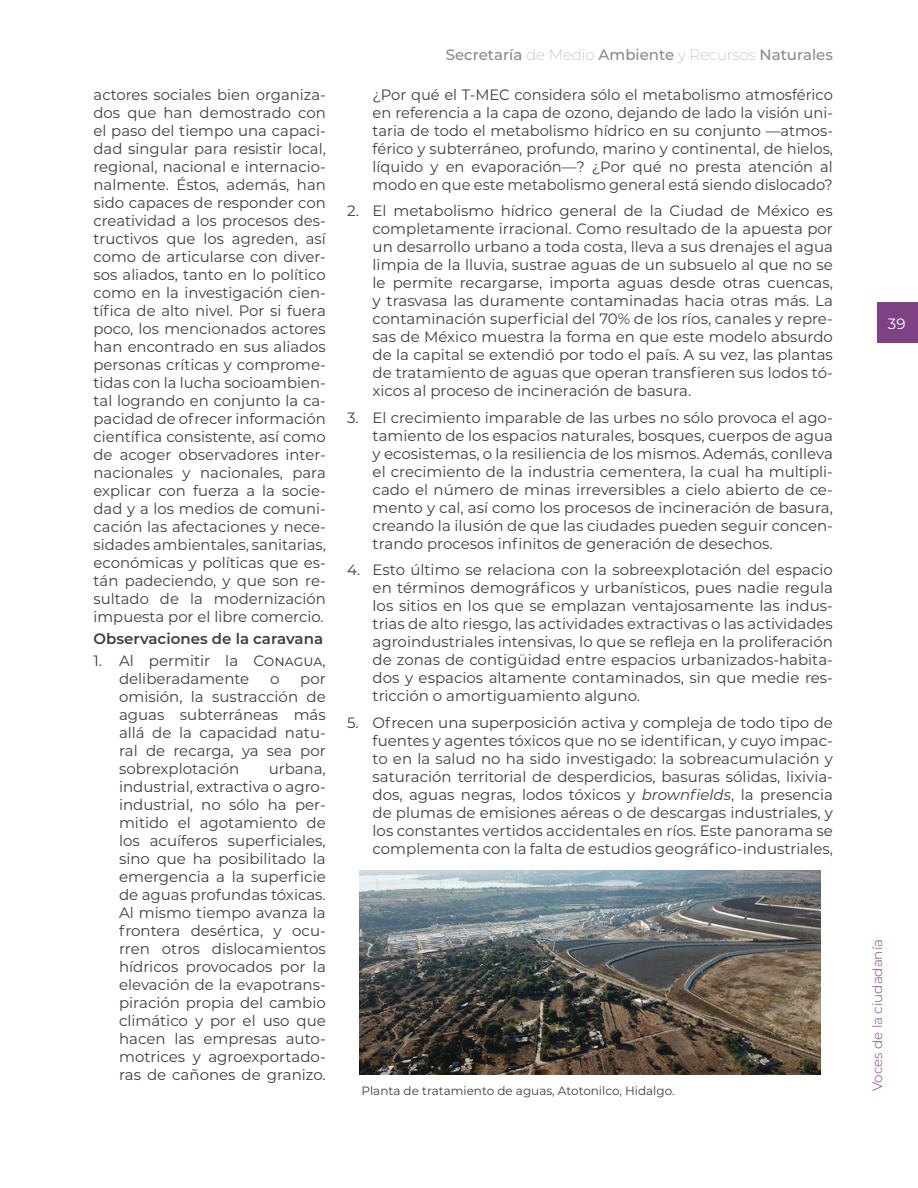
<style>
.page{position:relative;width:918px;height:1188px;background:#fff}
.page>*{position:absolute;margin:0;border:0;box-sizing:border-box;transform-origin:0 0}
.TABULADOR{font:15px/18px "Montserrat";color:#3e3e3f;text-align:justify}
.TEXTO_sangria{font:15px/18px "Montserrat";color:#3e3e3f;text-align:justify}
.t1{font:500 15px "Montserrat";color:#8a8a8e}
.TEXTO{font:600 15px "Montserrat";color:#3e3e3f}
.t2{font:15px "Montserrat";color:#fff}
.t3{font:300 13.5px "Montserrat";color:#794282}
.Pie{font:12px "Montserrat";color:#3e3e3f}
.s1{font-weight:100}
.s2{font-style:italic}
</style>
<div class="page">
<div style="left:877px;top:302px;width:41px;height:41px;background:#7e4284"></div>
<img style="left:359px;top:871px;width:462px;height:204px">
<p class="TEXTO_sangria" style="left:94px;top:85px;width:234px">actores sociales bien organiza&shy;dos que han demostrado con el paso del tiempo una capaci&shy;dad singular para resistir local, regional, nacional e internacio&shy;nalmente. Éstos, además, han sido capaces de responder con creatividad a los procesos des&shy;tructivos que los agreden, así como de articularse con diver&shy;sos aliados, tanto en lo político como en la investigación cien&shy;tífica de alto nivel. Por si fuera poco, los mencionados actores han encontrado en sus aliados personas críticas y comprome&shy;tidas con la lucha socioambien&shy;tal logrando en conjunto la ca&shy;pacidad de ofrecer información científica consistente, así como de acoger observadores inter&shy;nacionales y nacionales, para explicar con fuerza a la socie&shy;dad y a los medios de comuni&shy;cación las afectaciones y nece&shy;sidades ambientales, sanitarias, económicas y políticas que es&shy;tán padeciendo, y que son re&shy;sultado de la modernización impuesta por el libre comercio.</p>
<p class="TEXTO" style="left:94px;top:628px;width:231px">Observaciones de la caravana</p>
<p class="TABULADOR" style="left:119px;top:651px;width:208px;text-indent:-26px">1. Al permitir la Conagua, deliberadamente</p>
<p class="TABULADOR" style="left:119px;top:669px;width:208px;text-indent:181px">por omisión, la sustracción de aguas subterráneas más allá de la capacidad natu&shy;ral de recarga, ya sea por sobrexplotación</p>
<p class="TABULADOR" style="left:270px;top:669px;width:11px">o</p>
<p class="TABULADOR" style="left:119px;top:759px;width:208px;text-indent:150px">urbana, industrial, extractiva o agro&shy;industrial, no sólo ha per&shy;mitido el agotamiento de los acuíferos superficiales, sino que ha posibilitado la emergencia a la superficie de aguas profundas tóxicas.<br>Al mismo tiempo avanza la frontera desértica, y ocu&shy;rren otros dislocamientos hídricos provocados por la elevación de la evapotrans&shy;piración propia del cambio climático y por el uso que hacen las empresas auto&shy;motrices y agroexportado&shy;ras de cañones de granizo.</p>
<p class="t1" style="left:446px;top:44px;width:389px">Secretaría <span class="s1">de Medio</span> Ambiente <span class="s1">y Recursos</span> Naturales</p>
<p class="TABULADOR" style="left:373px;top:85px;width:462px">¿Por qué el T-MEC considera sólo el metabolismo atmosférico en referencia a la capa de ozono, dejando de lado la visión uni&shy;taria de todo el metabolismo hídrico en su conjunto —atmos&shy;férico y subterráneo, profundo, marino y continental, de hielos, líquido y en evaporación—? ¿Por qué no presta atención al modo en que este metabolismo general está siendo dislocado?</p>
<p class="TABULADOR" style="left:373px;top:201px;width:462px;text-indent:-26px">2. El metabolismo hídrico general de la Ciudad de México es completamente irracional. Como resultado de la apuesta por un desarrollo urbano a toda costa, lleva a sus drenajes el agua limpia de la lluvia, sustrae aguas de un subsuelo al que no se le permite recargarse, importa aguas desde otras cuencas, y trasvasa las duramente contaminadas hacia otras más. La contaminación superficial del 70% de los ríos, canales y repre&shy;sas de México muestra la forma en que este modelo absurdo de la capital se extendió por todo el país. A su vez, las plantas de tratamiento de aguas que operan transfieren sus lodos tó&shy;xicos al proceso de incineración de basura.</p>
<p class="TABULADOR" style="left:373px;top:408px;width:462px;text-indent:-26px">3. El crecimiento imparable de las urbes no sólo provoca el ago&shy;tamiento de los espacios naturales, bosques, cuerpos de agua y ecosistemas, o la resiliencia de los mismos. Además, conlleva el crecimiento de la industria cementera, la cual ha multipli&shy;cado el número de minas irreversibles a cielo abierto de ce&shy;mento y cal, así como los procesos de incineración de basura, creando la ilusión de que las ciudades pueden seguir concen&shy;trando procesos infinitos de generación de desechos.</p>
<p class="TABULADOR" style="left:373px;top:560px;width:462px;text-indent:-26px">4. Esto último se relaciona con la sobreexplotación del espacio en términos demográficos y urbanísticos, pues nadie regula los sitios en los que se emplazan ventajosamente las indus&shy;trias de alto riesgo, las actividades extractivas o las actividades agroindustriales intensivas, lo que se refleja en la proliferación de zonas de contigüidad entre espacios urbanizados-habita&shy;dos y espacios altamente contaminados, sin que medie res&shy;tricción o amortiguamiento alguno.</p>
<p class="TABULADOR" style="left:373px;top:713px;width:462px;text-indent:-26px">5. Ofrecen una superposición activa y compleja de todo tipo de fuentes y agentes tóxicos que no se identifican, y cuyo impac&shy;to en la salud no ha sido investigado: la sobreacumulación y saturación territorial de desperdicios, basuras sólidas, lixivia&shy;dos, aguas negras, lodos tóxicos y <span class="s2">brownfields</span>, la presencia de plumas de emisiones aéreas o de descargas industriales, y los constantes vertidos accidentales en ríos. Este panorama se complementa con la falta de estudios geográfico-industriales,</p>
<p class="Pie" style="left:361px;top:1083px;width:315px">Planta de tratamiento de aguas, Atotonilco, Hidalgo.</p>
<p class="t2" style="left:888px;top:313px;width:19px">39</p>
<p class="t3" style="left:868px;top:1091px;width:154px;rotate:-90deg">Voces de la ciudadanía</p>
</div>
